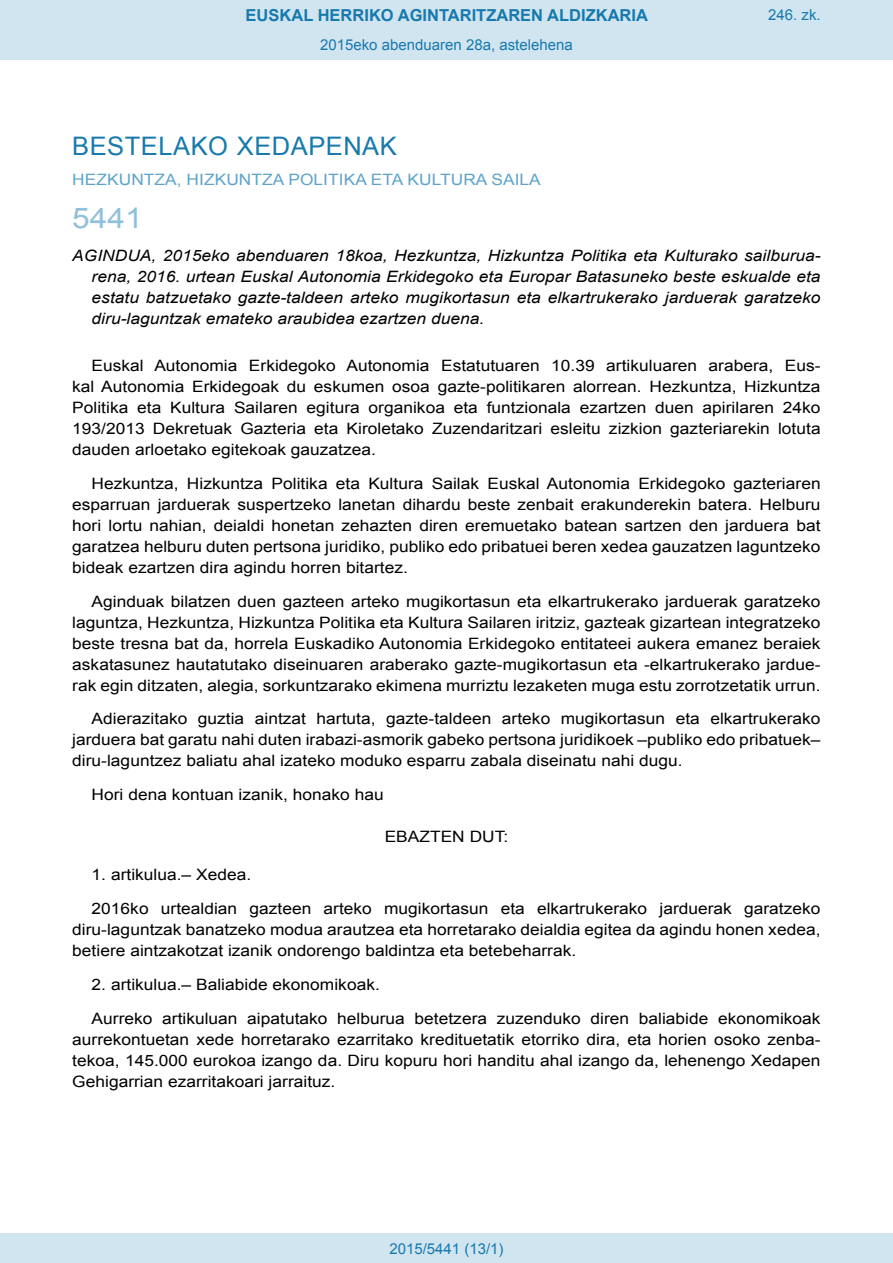
<style>
.page{position:relative;width:893px;height:1263px;background:#fff}
.page>*{position:absolute;margin:0;border:0;box-sizing:border-box;transform-origin:0 0}
.BOPVOrden{font:28.5px "Arial";color:#90c0db;scale:1.11 1}
.BOPVSeccion{font:25.5px "Arial";letter-spacing:.02em;color:#1879ad}
.t1{font:700 16.5px "Arial";color:#1879ad}
.BOPVDetalle{font:15.6px/21px "Arial";color:#000;text-align:justify;scale:1.11 1}
.BOPVTitulo{font:italic 15.6px/21px "Arial";color:#000;text-align:justify;scale:1.11 1}
.BOPVOrganismo{font:15.6px "Arial";letter-spacing:.005em;color:#5ea4ca;scale:1.11 1}
.BOPVClave{font:15.6px "Arial";color:#000;scale:1.11 1}
.Paginacion_Centro{font:15px "Arial";color:#1879ad}
</style>
<div class="page">
<div style="left:0;top:0;width:893px;height:60px;background:#d0e5f0"></div>
<div style="left:0;top:1233px;width:893px;height:30px;background:#d0e5f0"></div>
<p class="t1" style="left:246px;top:4px;width:404px">EUSKAL HERRIKO AGINTARITZAREN ALDIZKARIA</p>
<p class="Paginacion_Centro" style="left:320px;top:35px;width:254px">2015eko abenduaren 28a, astelehena</p>
<p class="Paginacion_Centro" style="left:768px;top:5px;width:54px">246. zk.</p>
<p class="BOPVSeccion" style="left:72px;top:129px;width:326px">BESTELAKO XEDAPENAK</p>
<p class="BOPVOrganismo" style="left:72px;top:169px;width:424px">HEZKUNTZA, HIZKUNTZA POLITIKA ETA KULTURA SAILA</p>
<p class="BOPVOrden" style="left:72px;top:199px;width:65px">5441</p>
<p class="BOPVTitulo" style="left:92px;top:246px;width:658px;text-indent:-19px">AGINDUA, 2015eko abenduaren 18koa, Hezkuntza, Hizkuntza Politika eta Kulturako sailburua&shy;rena, 2016. urtean Euskal Autonomia Erkidegoko eta Europar Batasuneko beste eskualde eta estatu batzuetako gazte-taldeen arteko mugikortasun eta elkartrukerako jarduerak garatzeko diru-laguntzak emateko araubidea ezartzen duena.</p>
<p class="BOPVDetalle" style="left:72px;top:355px;width:676px;text-indent:19px">Euskal Autonomia Erkidegoko Autonomia Estatutuaren 10.39 artikuluaren arabera, Eus&shy;kal Autonomia Erkidegoak du eskumen osoa gazte-politikaren alorrean. Hezkuntza, Hizkuntza Politika eta Kultura Sailaren egitura organikoa eta funtzionala ezartzen duen apirilaren 24ko 193/2013 Dekretuak Gazteria eta Kiroletako Zuzendaritzari esleitu zizkion gazteriarekin lotuta dauden arloetako egitekoak gauzatzea.</p>
<p class="BOPVDetalle" style="left:72px;top:473px;width:676px;text-indent:19px">Hezkuntza, Hizkuntza Politika eta Kultura Sailak Euskal Autonomia Erkidegoko gazteriaren esparruan jarduerak suspertzeko lanetan dihardu beste zenbait erakunderekin batera. Helburu hori lortu nahian, deialdi honetan zehazten diren eremuetako batean sartzen den jarduera bat garatzea helburu duten pertsona juridiko, publiko edo pribatuei beren xedea gauzatzen laguntzeko bideak ezartzen dira agindu horren bitartez.</p>
<p class="BOPVDetalle" style="left:72px;top:591px;width:676px;text-indent:19px">Aginduak bilatzen duen gazteen arteko mugikortasun eta elkartrukerako jarduerak garatzeko laguntza, Hezkuntza, Hizkuntza Politika eta Kultura Sailaren iritziz, gazteak gizartean integratzeko beste tresna bat da, horrela Euskadiko Autonomia Erkidegoko entitateei aukera emanez beraiek askatasunez hautatutako diseinuaren araberako gazte-mugikortasun eta -elkartrukerako jardue&shy;rak egin ditzaten, alegia, sorkuntzarako ekimena murriztu lezaketen muga estu zorrotzetatik urrun.</p>
<p class="BOPVDetalle" style="left:72px;top:708px;width:676px;text-indent:19px">Adierazitako guztia aintzat hartuta, gazte-taldeen arteko mugikortasun eta elkartrukerako jarduera bat garatu nahi duten irabazi-asmorik gabeko pertsona juridikoek –publiko edo pribatuek– diru-laguntzez baliatu ahal izateko moduko esparru zabala diseinatu nahi dugu.</p>
<p class="BOPVDetalle" style="left:92px;top:784px;width:265px">Hori dena kontuan izanik, honako hau</p>
<p class="BOPVClave" style="left:385px;top:827px;width:113px">EBAZTEN DUT:</p>
<p class="BOPVDetalle" style="left:92px;top:864px;width:145px">1. artikulua.– Xedea.</p>
<p class="BOPVDetalle" style="left:72px;top:898px;width:676px;text-indent:19px">2016ko urtealdian gazteen arteko mugikortasun eta elkartrukerako jarduerak garatzeko diru-laguntzak banatzeko modua arautzea eta horretarako deialdia egitea da agindu honen xedea, betiere aintzakotzat izanik ondorengo baldintza eta betebeharrak.</p>
<p class="BOPVDetalle" style="left:92px;top:974px;width:261px">2. artikulua.– Baliabide ekonomikoak.</p>
<p class="BOPVDetalle" style="left:72px;top:1008px;width:676px;text-indent:19px">Aurreko artikuluan aipatutako helburua betetzera zuzenduko diren baliabide ekonomikoak aurrekontuetan xede horretarako ezarritako kredituetatik etorriko dira, eta horien osoko zenba&shy;tekoa, 145.000 eurokoa izango da. Diru kopuru hori handitu ahal izango da, lehenengo Xedapen Gehigarrian ezarritakoari jarraituz.</p>
<p class="Paginacion_Centro" style="left:389px;top:1238px;width:116px">2015/5441 (13/1)</p>
</div>
